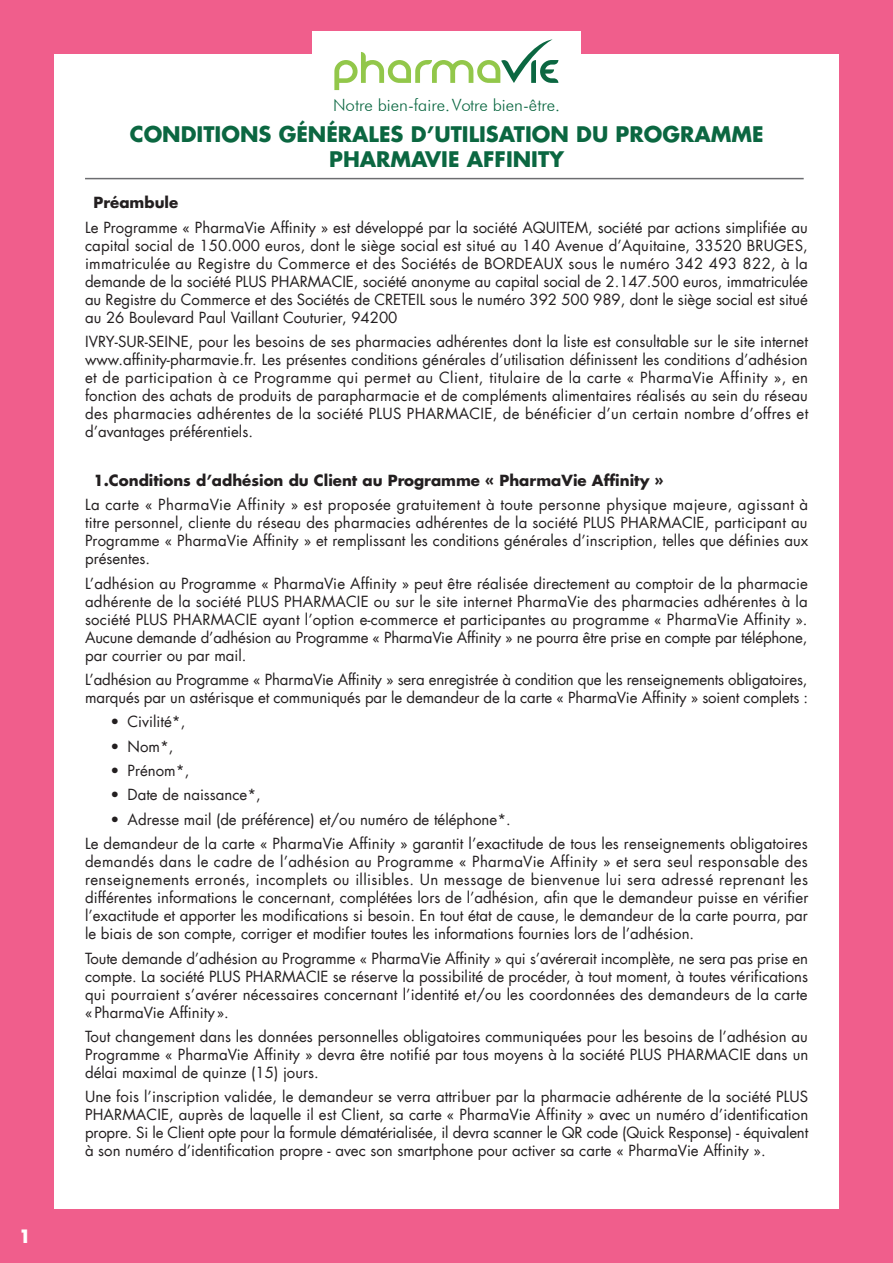
<style>
.page{position:relative;width:893px;height:1263px;background:#f05e8c}
.page>*{position:absolute;margin:0;border:0;box-sizing:border-box;transform-origin:0 0}
.t1{font:700 21px/25.2px "Futura LT";color:#0b6741;text-align:center}
.t2{font:700 18px "Futura LT";color:#fff}
.t3{font:300 16.95px "Futura BT";color:#0b6741}
.t4{font:15px/18px "Futura LT";color:#231f20;text-align:justify}
.t5{font:700 15px "Futura LT";color:#231f20}
</style>
<div class="page">
<div style="left:54px;top:54px;width:785px;height:1155px;background:#fff"></div>
<div style="left:312px;top:31px;width:269px;height:61px;background:#fff"></div>
<svg style="left:334px;top:39px;width:224px;height:51px"></svg>
<hr style="left:85px;top:178px;width:719px;height:1px;background:#6c6d70">
<p class="t2" style="left:19px;top:1225px;width:14px">1</p>
<p class="t3" style="left:333px;top:94px;width:229px">Notre bien-faire.Votre bien-être.</p>
<p class="t1" style="left:130px;top:121px;width:635px">CONDITIONS GÉNÉRALES D’UTILISATION DU PROGRAMME<br>PHARMAVIE AFFINITY</p>
<p class="t5" style="left:94px;top:193px;width:86px">Préambule</p>
<p class="t4" style="left:85px;top:218px;width:724px">Le Programme « PharmaVie Affinity » est développé par la société AQUITEM, société par actions simplifiée au capital social de 150.000 euros, dont le siège social est situé au 140 Avenue d’Aquitaine, 33520 BRUGES, immatriculée au Registre du Commerce et des Sociétés de BORDEAUX sous le numéro 342 493 822, à la demande de la société PLUS PHARMACIE, société anonyme au capital social de 2.147.500 euros, immatriculée au Registre du Commerce et des Sociétés de CRETEIL sous le numéro 392 500 989, dont le siège social est situé au 26 Boulevard Paul Vaillant Couturier, 94200</p>
<p class="t4" style="left:85px;top:333px;width:725px">IVRY-SUR-SEINE, pour les besoins de ses pharmacies adhérentes dont la liste est consultable sur le site internet www.affinity-pharmavie.fr. Les présentes conditions générales d’utilisation définissent les conditions d’adhésion et de participation à ce Programme qui permet au Client, titulaire de la carte « PharmaVie Affinity », en fonction des achats de produits de parapharmacie et de compléments alimentaires réalisés au sein du réseau des pharmacies adhérentes de la société PLUS PHARMACIE, de bénéficier d’un certain nombre d’offres et d’avantages préférentiels.</p>
<p class="t5" style="left:94px;top:470px;width:572px">1.Conditions d’adhésion du Client au Programme « PharmaVie Affinity »</p>
<p class="t4" style="left:85px;top:496px;width:725px">La carte « PharmaVie Affinity » est proposée gratuitement à toute personne physique majeure, agissant à titre personnel, cliente du réseau des pharmacies adhérentes de la société PLUS PHARMACIE, participant au Programme « PharmaVie Affinity » et remplissant les conditions générales d’inscription, telles que définies aux présentes.</p>
<p class="t4" style="left:85px;top:574px;width:724px">L’adhésion au Programme « PharmaVie Affinity » peut être réalisée directement au comptoir de la pharmacie adhérente de la société PLUS PHARMACIE ou sur le site internet PharmaVie des pharmacies adhérentes à la société PLUS PHARMACIE ayant l’option e-commerce et participantes au programme « PharmaVie Affinity ».<br>Aucune demande d’adhésion au Programme « PharmaVie Affinity » ne pourra être prise en compte par téléphone, par courrier ou par mail.</p>
<p class="t4" style="left:85px;top:671px;width:725px">L’adhésion au Programme « PharmaVie Affinity » sera enregistrée à condition que les renseignements obligatoires, marqués par un astérisque et communiqués par le demandeur de la carte « PharmaVie Affinity » soient complets :</p>
<p class="t4" style="left:111px;top:713px;width:76px">• Civilité*,</p>
<p class="t4" style="left:111px;top:737px;width:64px">• Nom*,</p>
<p class="t4" style="left:111px;top:762px;width:80px">• Prénom*,</p>
<p class="t4" style="left:111px;top:786px;width:152px">• Date de naissance*,</p>
<p class="t4" style="left:111px;top:810px;width:402px">• Adresse mail (de préférence) et/ou numéro de téléphone*.</p>
<p class="t4" style="left:85px;top:835px;width:725px">Le demandeur de la carte « PharmaVie Affinity » garantit l’exactitude de tous les renseignements obligatoires demandés dans le cadre de l’adhésion au Programme « PharmaVie Affinity » et sera seul responsable des renseignements erronés, incomplets ou illisibles. Un message de bienvenue lui sera adressé reprenant les différentes informations le concernant, complétées lors de l’adhésion, afin que le demandeur puisse en vérifier l’exactitude et apporter les modifications si besoin. En tout état de cause, le demandeur de la carte pourra, par le biais de son compte, corriger et modifier toutes les informations fournies lors de l’adhésion.</p>
<p class="t4" style="left:85px;top:949px;width:724px">Toute demande d’adhésion au Programme « PharmaVie Affinity » qui s’avérerait incomplète, ne sera pas prise en compte. La société PLUS PHARMACIE se réserve la possibilité de procéder, à tout moment, à toutes vérifications qui pourraient s’avérer nécessaires concernant l’identité et/ou les coordonnées des demandeurs de la carte «PharmaVie Affinity».</p>
<p class="t4" style="left:85px;top:1028px;width:725px">Tout changement dans les données personnelles obligatoires communiquées pour les besoins de l’adhésion au Programme « PharmaVie Affinity » devra être notifié par tous moyens à la société PLUS PHARMACIE dans un délai maximal de quinze (15) jours.</p>
<p class="t4" style="left:85px;top:1088px;width:725px">Une fois l’inscription validée, le demandeur se verra attribuer par la pharmacie adhérente de la société PLUS PHARMACIE, auprès de laquelle il est Client, sa carte « PharmaVie Affinity » avec un numéro d’identification propre. Si le Client opte pour la formule dématérialisée, il devra scanner le QR code (Quick Response) - équivalent à son numéro d’identification propre - avec son smartphone pour activer sa carte « PharmaVie Affinity ».</p>
</div>
